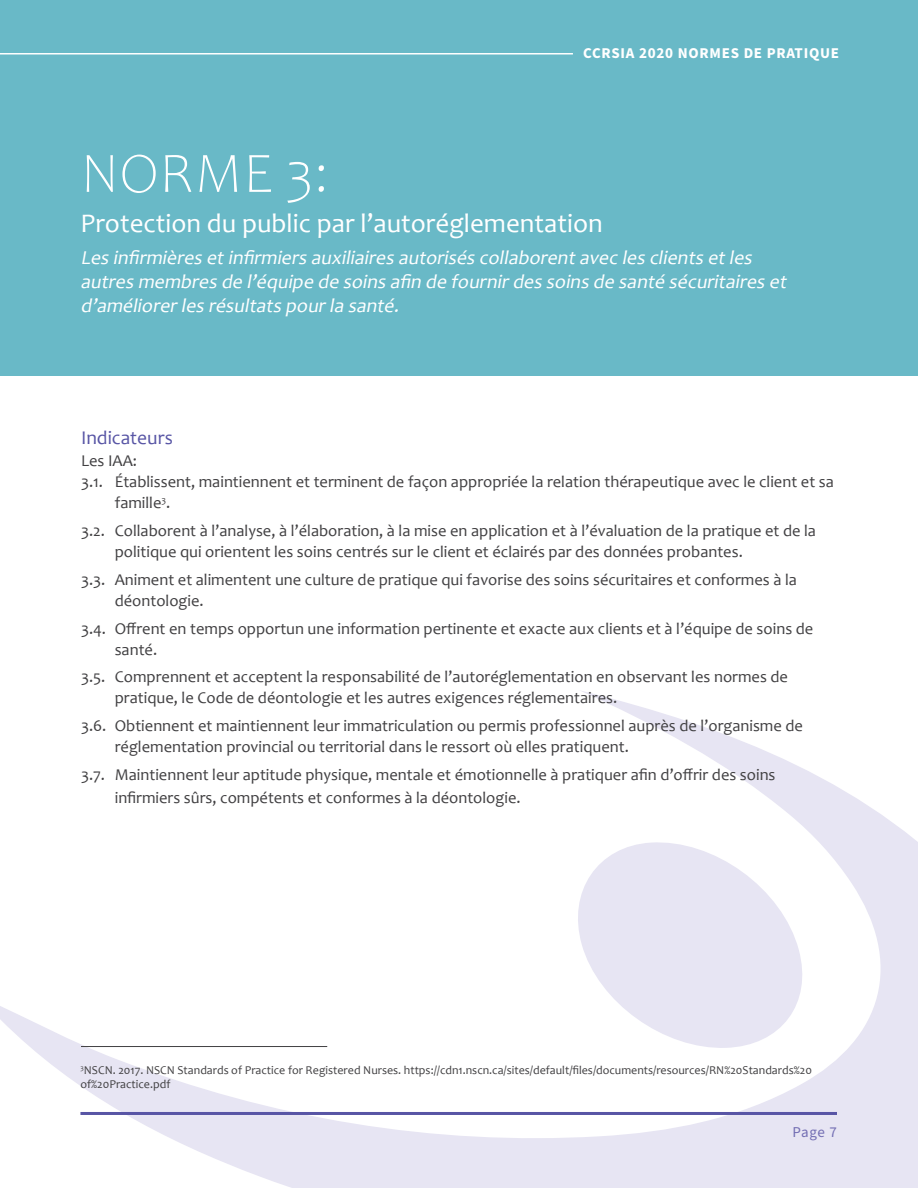
<style>
.page{position:relative;width:918px;height:1188px;background:#fff}
.page>*{position:absolute;margin:0;border:0;box-sizing:border-box;transform-origin:0 0}
.t1{font:300 57.6px "Candara";color:#fff}
.t2{font:27px "Candara";color:#fff}
.t3{font:italic 19.8px/23.7px "Candara";color:#fff}
.t4{font:19.5px "Candara";color:#5855a5}
.t5{font:16.5px/21px "Candara";color:#414042}
.t6{font:700 15px "Source Sans Pro";letter-spacing:.05em;color:#fff}
.t7{font:15px "Source Sans Pro";color:#736eb3}
.t8{font:12px/14.4px "Candara";color:#414042}
</style>
<div class="page">
<svg style="left:0;top:691px;width:918px;height:497px"></svg>
<svg style="left:567px;top:839px;width:246px;height:211px;fill:#e7e5f3"></svg>
<hr style="left:80px;top:1112px;width:757px;height:3px;background:#5855a5">
<div style="left:0;top:0;width:918px;height:376px;background:#69b9c7"></div>
<hr style="left:81px;top:1046px;width:246px;height:1px;background:#414042">
<hr style="left:0;top:53px;width:573px;height:2px;background:#fff">
<p class="t6" style="left:583px;top:43px;width:257px">CCRSIA 2020 NORMES DE PRATIQUE</p>
<h1 class="t1" style="left:80px;top:142px;width:250px">NORME 3:</h1>
<h2 class="t2" style="left:80px;top:207px;width:524px">Protection du public par l’autoréglementation</h2>
<p class="t3" style="left:80px;top:246px;width:711px">Les infirmières etinfirmiers auxiliaires autorisés collaborentavec les clients etles autres membres de l’équipe de soins afin de fournirdes soins de santé sécuritaires et d’améliorerles résultats pourla santé.</p>
<p class="t4" style="left:81px;top:425px;width:93px">Indicateurs</p>
<p class="t5" style="left:81px;top:450px;width:58px">Les IAA:</p>
<p class="t5" style="left:81px;top:471px;width:754px">3.1. Établissent, maintiennent et terminent de façon appropriée la relation thérapeutique avec le client et sa</p>
<p class="t5" style="left:115px;top:492px;width:57px">famille<sup>3</sup>.</p>
<p class="t5" style="left:115px;top:520px;width:703px;text-indent:-34px">3.2. Collaborent à l’analyse, à l’élaboration, à la mise en application et à l’évaluation de la pratique et de la politique qui orientent les soins centrés sur le client et éclairés par des données probantes.</p>
<p class="t5" style="left:115px;top:569px;width:684px;text-indent:-34px">3.3. Animent et alimentent une culture de pratique qui favorise des soins sécuritaires et conformes à la déontologie.</p>
<p class="t5" style="left:115px;top:618px;width:700px;text-indent:-34px">3.4. Offrent en temps opportun une information pertinente et exacte aux clients et à l’équipe de soins de santé.</p>
<p class="t5" style="left:115px;top:666px;width:675px;text-indent:-34px">3.5. Comprennent et acceptent la responsabilité de l’autoréglementation en observant les normes de pratique, le Code de déontologie et les autres exigences réglementaires.</p>
<p class="t5" style="left:115px;top:715px;width:690px;text-indent:-34px">3.6. Obtiennent et maintiennent leur immatriculation ou permis professionnel auprès de l’organisme de réglementation provincial ou territorial dans le ressort où elles pratiquent.</p>
<p class="t5" style="left:115px;top:763px;width:662px;line-height:22.5px;text-indent:-34px">3.7. Maintiennent leur aptitude physique, mentale et émotionnelle à pratiquer afin d’offrir des soins infirmiers sûrs, compétents et conformes à la déontologie.</p>
<p class="t8" style="left:80px;top:1062px;width:733px"><sup>3</sup>NSCN. 2017. NSCN Standards of Practice for Registered Nurses. https://cdn1.nscn.ca/sites/default/files/documents/resources/RN%20Standards%20 of%20Practice.pdf</p>
<p class="t7" style="left:793px;top:1122px;width:46px">Page 7</p>
</div>
